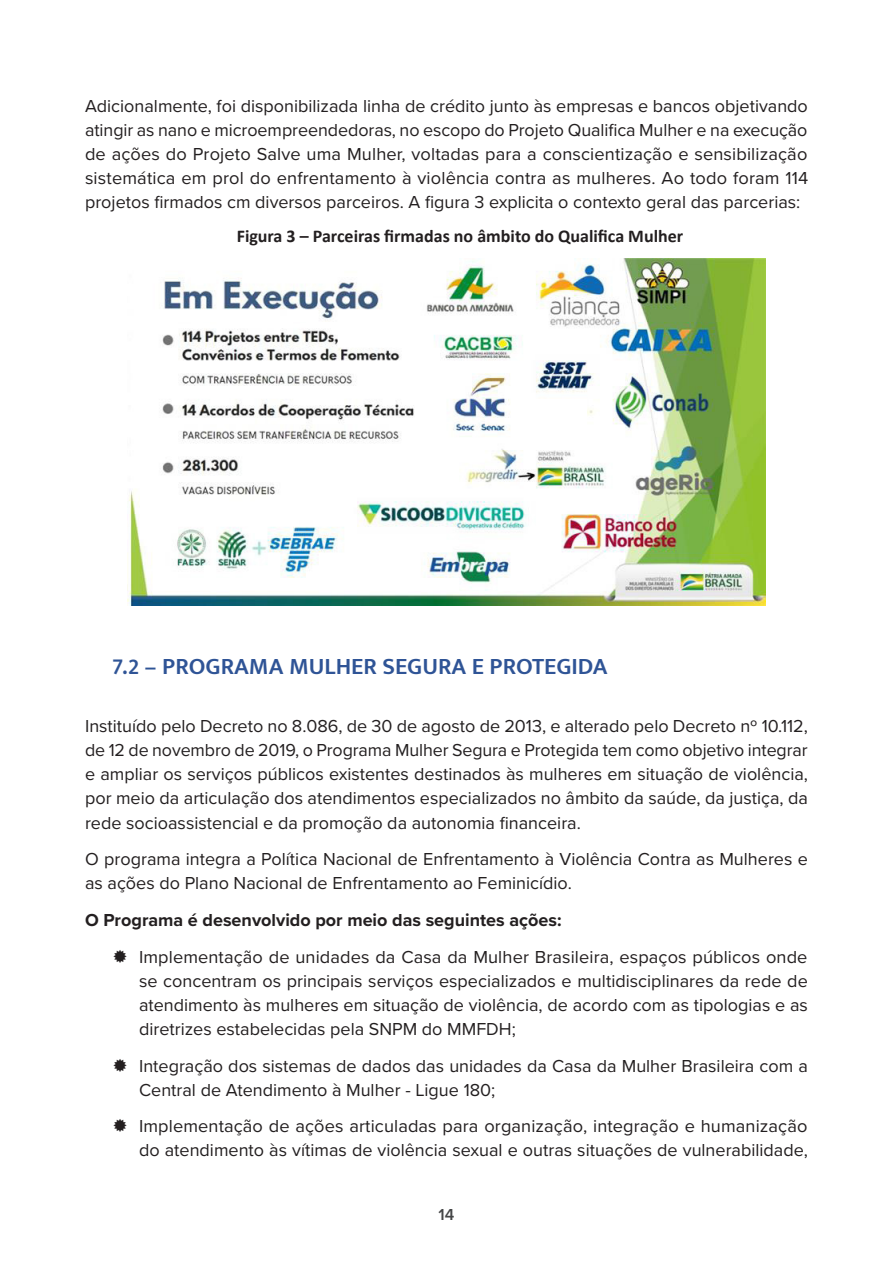
<style>
.page{position:relative;width:893px;height:1263px;background:#fff}
.page>*{position:absolute;margin:0;border:0;box-sizing:border-box;transform-origin:0 0}
.subtitulo-2{font:600 24px "Mukta Mahee";color:#2f5496}
.Texto{font:18px/24px "Proxima Nova";color:#231f20;text-align:justify}
.List_Paragraph{font:700 18px "Calibri";color:#231f20}
.Texto-2{font:700 18px "Proxima Nova";color:#231f20}
.t1{font:600 16.5px "Proxima Nova";color:#454647}
</style>
<div class="page">
<div style="left:85px;top:592px;width:723px;height:18px;background:linear-gradient(to right,#fff,#fffffe)"></div>
<img style="left:128px;top:259px;width:637px;height:346px">
<p class="Texto" style="left:85px;top:93px;width:725px">Adicionalmente, foi disponibilizada linha de crédito junto às empresas e bancos objetivando atingir as nano e microempreendedoras, no escopo do Projeto Qualifica Mulher e na execução de ações do Projeto Salve uma Mulher, voltadas para a conscientização e sensibilização sistemática em prol do enfrentamento à violência contra as mulheres. Ao todo foram 114 projetos firmados cm diversos parceiros. A figura 3 explicita o contexto geral das parcerias:</p>
<p class="List_Paragraph" style="left:237px;top:224px;width:448px">Figura 3 – Parceiras firmadas no âmbito do Qualifica Mulher</p>
<p class="subtitulo-2" style="left:112px;top:652px;width:497px">7.2 – PROGRAMA MULHER SEGURA E PROTEGIDA</p>
<p class="Texto" style="left:85px;top:714px;width:724px">Instituído pelo Decreto no 8.086, de 30 de agosto de 2013, e alterado pelo Decreto nº 10.112, de 12 de novembro de 2019, o Programa Mulher Segura e Protegida tem como objetivo integrar e ampliar os serviços públicos existentes destinados às mulheres em situação de violência, por meio da articulação dos atendimentos especializados no âmbito da saúde, da justiça, da rede socioassistencial e da promoção da autonomia financeira.</p>
<p class="Texto" style="left:85px;top:846px;width:724px">O programa integra a Política Nacional de Enfrentamento à Violência Contra as Mulheres e as ações do Plano Nacional de Enfrentamento ao Feminicídio.</p>
<p class="Texto-2" style="left:85px;top:906px;width:478px">O Programa é desenvolvido por meio das seguintes ações:</p>
<p class="Texto" style="left:139px;top:944px;width:670px">Implementação de unidades da Casa da Mulher Brasileira, espaços públicos onde se concentram os principais serviços especializados e multidisciplinares da rede de atendimento às mulheres em situação de violência, de acordo com as tipologias e as diretrizes estabelecidas pela SNPM do MMFDH;</p>
<p class="Texto" style="left:139px;top:1053px;width:670px">Integração dos sistemas de dados das unidades da Casa da Mulher Brasileira com a<br>Central de Atendimento à Mulher - Ligue 180;</p>
<p class="Texto" style="left:139px;top:1113px;width:670px">Implementação de ações articuladas para organização, integração e humanização do atendimento às vítimas de violência sexual e outras situações de vulnerabilidade,</p>
<p class="t1" style="left:439px;top:1202px;width:17px">14</p>
</div>
